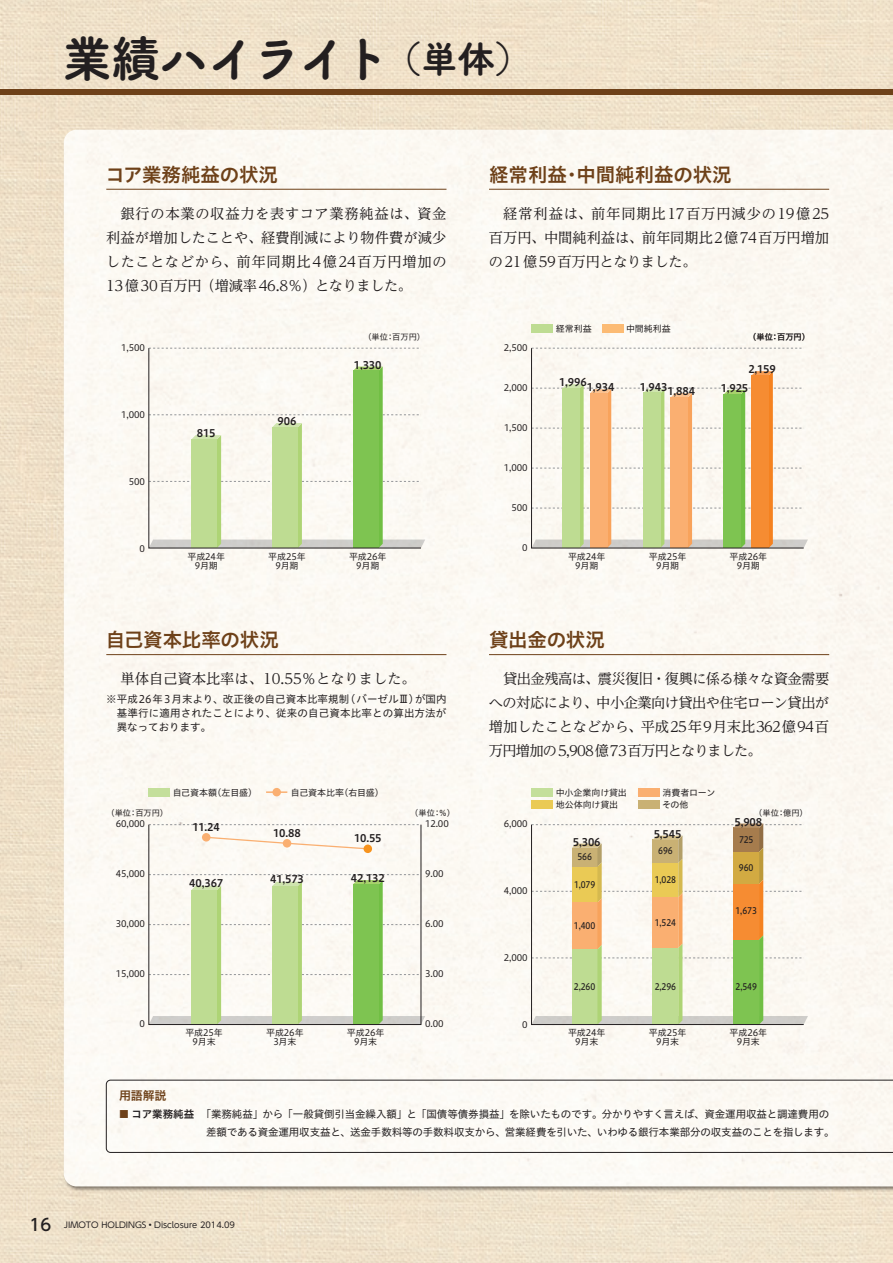
<style>
.page{position:relative;width:893px;height:1263px;background:#fff}
.page>*{position:absolute;margin:0;border:0;box-sizing:border-box;transform-origin:0 0}
.t1{font:49.5px "Tsuku B Rd Gothic Std E";letter-spacing:-.055em;color:#231f20}
.t2{font:19.5px "Hiragino UD Sans Std W6";letter-spacing:-.015em;color:#6e4119}
.t3{font:14.25px/24px "UD Reimin Pro";color:#231f20;text-align:justify}
.t4{font:12px "Hiragino UD Sans Std W6";color:#6e4119}
.t5{font:10.5px/14.2px "Hiragino UD Sans Std W4";letter-spacing:-.01em;color:#231f20}
.t6{font:10.5px "Hiragino UD Sans Std W6";letter-spacing:-.01em;color:#231f20}
.t7{font:9px/9px "Hiragino UD Sans Std W4";letter-spacing:-.01em;color:#231f20;text-align:center}
.t8{font:9px "Hiragino UD Sans F Std W5";letter-spacing:-.01em;color:#231f20;scale:.9 1}
.t9{font:8.25px "Hiragino UD Sans Std W4";color:#231f20}
.t10{font:8.25px "UD Shin Go Pro";color:#231f20}
.s1{font-size:37.5px}
.s2{font-family:"UD Shin Go Pro"}
.s3{font-family:"Hiragino UD Sans Std W6";color:#6e4119}
.s4{font-family:"Hiragino UD Sans Std W6"}
.s5{font-weight:500;font-size:16.5px}
</style>
<div class="page">
<img style="left:0;top:0;width:893px;height:1263px">
<img style="left:13px;top:19px;width:880px;height:1240px">
<div style="left:64px;top:130px;width:829px;height:1056px;background:#fcf9f3"></div>
<div style="left:0;top:89px;width:893px;height:5px;background:#6e4119"></div>
<div style="left:532px;top:324px;width:21px;height:9px;background:#bedc92"></div>
<div style="left:602px;top:324px;width:21px;height:9px;background:#fcbb74"></div>
<hr style="left:106px;top:654px;width:340px;height:1px;background:#6e4119">
<div style="left:106px;top:1080px;width:787px;height:73px;background:#fcfaf5"></div>
<hr style="left:106px;top:189px;width:340px;height:1px;background:#6e4119">
<hr style="left:489px;top:189px;width:340px;height:1px;background:#6e4119">
<hr style="left:489px;top:654px;width:340px;height:1px;background:#6e4119">
<div style="left:532px;top:788px;width:21px;height:8px;background:#c4df9b"></div>
<div style="left:638px;top:788px;width:21px;height:8px;background:#faaf71"></div>
<div style="left:532px;top:801px;width:21px;height:8px;background:#eaca55"></div>
<div style="left:638px;top:801px;width:21px;height:8px;background:#c9b174"></div>
<svg style="left:531px;top:824px;width:273px;height:201px"></svg>
<div style="left:149px;top:788px;width:21px;height:8px;background:#c4df9b"></div>
<hr style="left:266px;top:791px;width:21px;height:2px;background:#faaf71">
<div style="left:272px;top:788px;width:9px;height:8px;background:#faaf71;border-radius:50%"></div>
<div style="left:202px;top:833px;width:8px;height:8px;background:#faaf71;border-radius:50%"></div>
<svg style="left:205px;top:836px;width:164px;height:14px"></svg>
<div style="left:283px;top:839px;width:8px;height:8px;background:#faaf71;border-radius:50%"></div>
<svg style="left:150px;top:874px;width:275px;height:150px"></svg>
<div style="left:353px;top:884px;width:25px;height:140px;background:#7ec451"></div>
<div style="left:364px;top:844px;width:8px;height:9px;background:#f7931d;border-radius:50%"></div>
<svg style="left:148px;top:347px;width:274px;height:202px"></svg>
<svg style="left:531px;top:347px;width:273px;height:202px"></svg>
<h1 class="t1" style="left:63px;top:19px;width:471px">業績ハイライト<span class="s1">（単体）</span></h1>
<h2 class="t2" style="left:105px;top:159px;width:174px">コア業務純益の状況</h2>
<h2 class="t2" style="left:489px;top:159px;width:244px">経常利益・中間純利益の状況</h2>
<p class="t3" style="left:106px;top:201px;width:342px;text-indent:15px">銀行の本業の収益力を表すコア業務純益は、資金利益が増加したことや、経費削減により物件費が減少したことなどから、前年同期比4億24百万円増加の13億30百万円（増減率46.8％）となりました。</p>
<p class="t3" style="left:489px;top:201px;width:342px">　経常利益は、前年同期比17百万円減少の19億25百万円、中間純利益は、前年同期比2億74百万円増加の21億59百万円となりました。</p>
<p class="t9" style="left:363px;top:330px;width:63px">（単位：百万円）</p>
<p class="t7" style="left:556px;top:323px;width:37px">経常利益</p>
<p class="t7" style="left:626px;top:323px;width:46px">中間純利益</p>
<p class="t9" style="left:748px;top:330px;width:63px">（単位：百万円）</p>
<p class="t7" style="left:121px;top:342px;width:25px">1,500</p>
<p class="t7" style="left:504px;top:342px;width:25px">2,500</p>
<p class="t6" style="left:354px;top:357px;width:29px">1,330</p>
<p class="t6" style="left:748px;top:361px;width:29px">2,159</p>
<p class="t7" style="left:504px;top:382px;width:25px">2,000</p>
<p class="t6" style="left:559px;top:374px;width:29px">1,996</p>
<p class="t6" style="left:587px;top:379px;width:29px">1,934</p>
<p class="t6" style="left:721px;top:380px;width:29px">1,925</p>
<p class="t6" style="left:640px;top:381px;width:57px">1,9431,884</p>
<p class="t7" style="left:121px;top:410px;width:25px">1,000</p>
<p class="t6" style="left:197px;top:425px;width:20px">815</p>
<p class="t6" style="left:278px;top:413px;width:20px">906</p>
<p class="t7" style="left:504px;top:422px;width:25px">1,500</p>
<p class="t7" style="left:129px;top:477px;width:18px">500</p>
<p class="t7" style="left:504px;top:462px;width:25px">1,000</p>
<p class="t7" style="left:511px;top:502px;width:18px">500</p>
<p class="t7" style="left:139px;top:544px;width:7px">0</p>
<p class="t7" style="left:187px;top:552px;width:39px">平成24年<br>9月期</p>
<p class="t7" style="left:268px;top:552px;width:39px">平成25年<br>9月期</p>
<p class="t7" style="left:349px;top:552px;width:39px">平成26年<br>9月期</p>
<p class="t7" style="left:522px;top:542px;width:7px">0</p>
<p class="t7" style="left:568px;top:552px;width:39px">平成24年<br>9月期</p>
<p class="t7" style="left:730px;top:552px;width:39px">平成26年<br>9月期</p>
<p class="t7" style="left:649px;top:552px;width:39px">平成25年<br>9月期</p>
<h2 class="t2" style="left:106px;top:625px;width:175px">自己資本比率の状況</h2>
<h2 class="t2" style="left:489px;top:625px;width:117px">貸出金の状況</h2>
<p class="t3" style="left:106px;top:666px;width:311px">　単体自己資本比率は、10.55％となりました。</p>
<p class="t5" style="left:117px;top:691px;width:331px;text-align:justify;text-indent:-10px">※平成26年3月末より、改正後の自己資本比率規制(バーゼル<span class="s2">Ⅲ</span>)が国内基準行に適用されたことにより、従来の自己資本比率との算出方法が異なっております。</p>
<p class="t3" style="left:489px;top:666px;width:342px;text-indent:14px">貸出金残高は、震災復旧・復興に係る様々な資金需要への対応により、中小企業向け貸出や住宅ローン貸出が増加したことなどから、平成25年9月末比362億94百万円増加の5,908億73百万円となりました。</p>
<p class="t7" style="left:173px;top:787px;width:86px">自己資本額（左目盛）</p>
<p class="t7" style="left:291px;top:787px;width:95px">自己資本比率（右目盛）</p>
<p class="t6" style="left:192px;top:819px;width:29px">11.24</p>
<p class="t6" style="left:273px;top:825px;width:29px">10.88</p>
<p class="t9" style="left:106px;top:807px;width:63px">（単位：百万円）</p>
<p class="t9" style="left:410px;top:807px;width:46px">（単位：％）</p>
<p class="t7" style="left:116px;top:819px;width:31px">60,000</p>
<p class="t7" style="left:425px;top:819px;width:25px">12.00</p>
<p class="t6" style="left:354px;top:830px;width:29px">10.55</p>
<p class="t7" style="left:116px;top:869px;width:31px">45,000</p>
<p class="t7" style="left:116px;top:919px;width:31px">30,000</p>
<p class="t6" style="left:189px;top:875px;width:36px">40,367</p>
<p class="t6" style="left:270px;top:871px;width:35px">41,573</p>
<p class="t6" style="left:351px;top:870px;width:35px">42,132</p>
<p class="t7" style="left:425px;top:869px;width:20px">9.00</p>
<p class="t7" style="left:425px;top:919px;width:20px">6.00</p>
<p class="t7" style="left:504px;top:819px;width:25px">6,000</p>
<p class="t7" style="left:504px;top:886px;width:25px">4,000</p>
<p class="t7" style="left:556px;top:787px;width:73px">中小企業向け貸出</p>
<p class="t7" style="left:662px;top:787px;width:55px">消費者ローン</p>
<p class="t7" style="left:556px;top:800px;width:64px">地公体向け貸出</p>
<p class="t7" style="left:662px;top:800px;width:28px">その他</p>
<p class="t6" style="left:573px;top:834px;width:29px">5,306</p>
<p class="t8" style="left:577px;top:850px;width:18px">566</p>
<p class="t8" style="left:574px;top:877px;width:25px">1,079</p>
<p class="t8" style="left:574px;top:919px;width:25px">1,400</p>
<p class="t6" style="left:654px;top:826px;width:29px">5,545</p>
<p class="t8" style="left:658px;top:844px;width:18px">696</p>
<p class="t8" style="left:655px;top:873px;width:25px">1,028</p>
<p class="t8" style="left:655px;top:915px;width:25px">1,524</p>
<p class="t9" style="left:754px;top:807px;width:55px">（単位：億円）</p>
<p class="t6" style="left:734px;top:814px;width:29px">5,908</p>
<p class="t8" style="left:739px;top:832px;width:18px">725</p>
<p class="t8" style="left:739px;top:860px;width:18px">960</p>
<p class="t8" style="left:736px;top:904px;width:25px">1,673</p>
<p class="t7" style="left:504px;top:953px;width:25px">2,000</p>
<p class="t7" style="left:116px;top:969px;width:31px">15,000</p>
<p class="t7" style="left:425px;top:969px;width:20px">3.00</p>
<p class="t7" style="left:139px;top:1019px;width:7px">0</p>
<p class="t7" style="left:185px;top:1028px;width:39px">平成25年<br>9月末</p>
<p class="t7" style="left:266px;top:1028px;width:39px">平成26年<br>3月末</p>
<p class="t7" style="left:347px;top:1028px;width:39px">平成26年<br>9月末</p>
<p class="t7" style="left:425px;top:1019px;width:20px">0.00</p>
<p class="t7" style="left:522px;top:1020px;width:7px">0</p>
<p class="t8" style="left:655px;top:980px;width:25px">2,296</p>
<p class="t7" style="left:649px;top:1028px;width:39px">平成25年<br>9月末</p>
<p class="t8" style="left:574px;top:980px;width:25px">2,260</p>
<p class="t8" style="left:735px;top:980px;width:25px">2,549</p>
<p class="t7" style="left:568px;top:1028px;width:39px">平成24年<br>9月末</p>
<p class="t7" style="left:730px;top:1028px;width:39px">平成26年<br>9月末</p>
<p class="t4" style="left:119px;top:1086px;width:49px">用語解説</p>
<p class="t5" style="left:206px;top:1104px;width:630px;line-height:18px;text-indent:-87px"><span class="s3">■</span> <span class="s4">コア業務純益</span> 「業務純益」から「一般貸倒引当金繰入額」と「国債等債券損益」を除いたものです。分かりやすく言えば、資金運用収益と調達費用の差額である資金運用収支益と、送金手数料等の手数料収支から、営業経費を引いた、いわゆる銀行本業部分の収支益のことを指します。</p>
<p class="t10" style="left:30px;top:1218px;width:207px"><span class="s5">16</span> JIMOTO HOLDINGS • Disclosure 2014.09</p>
</div>
